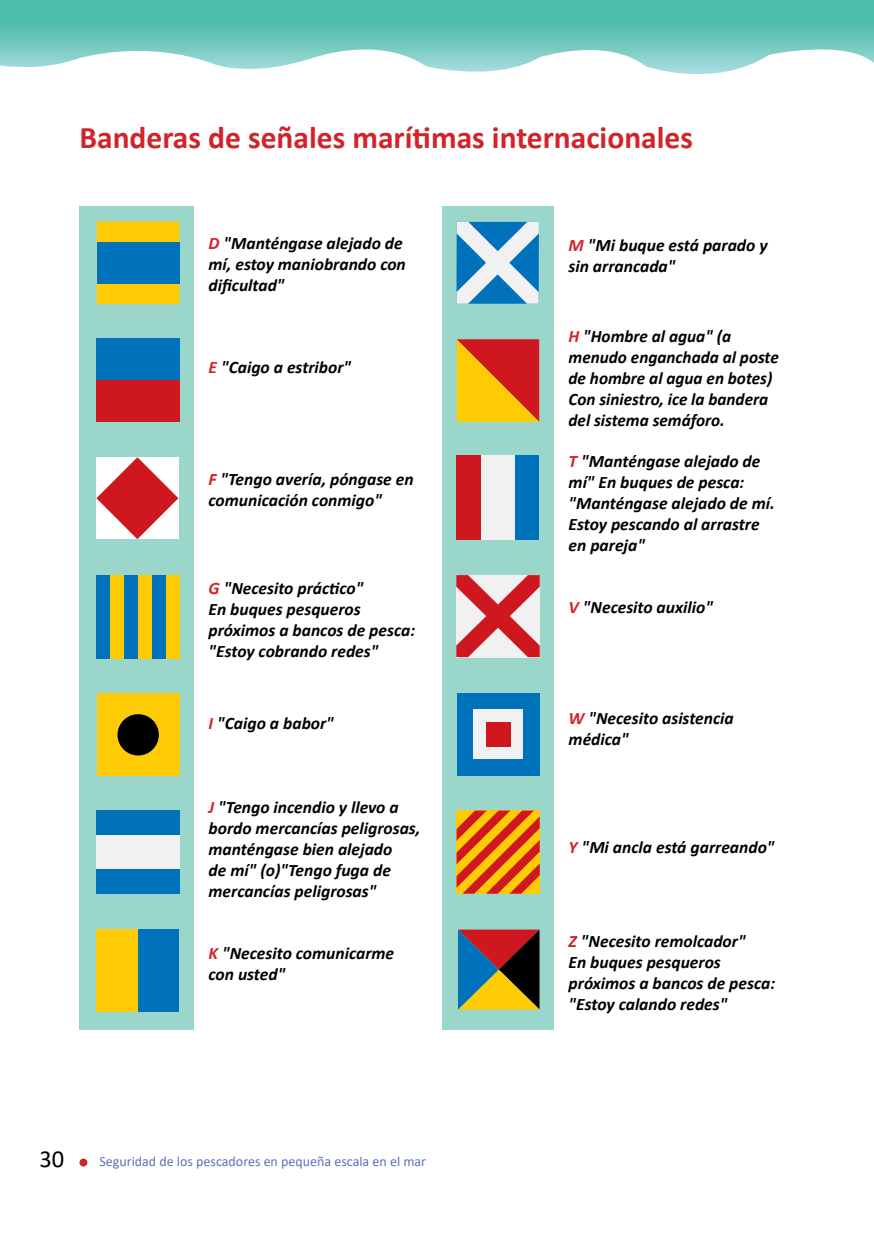
<style>
.page{position:relative;width:874px;height:1241px;background:#fff}
.page>*{position:absolute;margin:0;border:0;box-sizing:border-box;transform-origin:0 0}
.t1{font:700 31.5px "Calibri";color:#d2232a}
.t2{font:24.5px "Calibri";color:#000}
.t3{font:italic 700 17.5px/21px "Calibri";color:#000}
.t4{font:14px "Calibri";color:#5c72b7}
.s1{color:#d2232a}
</style>
<div class="page">
<svg style="left:0;top:0;width:873px;height:74px"></svg>
<div style="left:79px;top:1158px;width:8px;height:8px;background:#d2232a;border-radius:50%"></div>
<div style="left:79px;top:206px;width:114px;height:822px;background:#9ad6ca"></div>
<div style="left:97px;top:221px;width:82px;height:83px;background:#ffcb05"></div>
<div style="left:97px;top:242px;width:82px;height:41px;background:#0072bc"></div>
<div style="left:96px;top:380px;width:83px;height:41px;background:#ce171e"></div>
<div style="left:96px;top:338px;width:83px;height:42px;background:#0072bc"></div>
<svg style="left:96px;top:457px;width:82px;height:82px;background:#e68a8e"></svg>
<div style="left:96px;top:575px;width:84px;height:83px;background:#ffcb05"></div>
<div style="left:96px;top:575px;width:14px;height:83px;background:#0072bc"></div>
<div style="left:152px;top:575px;width:14px;height:83px;background:#0072bc"></div>
<div style="left:124px;top:575px;width:14px;height:83px;background:#0072bc"></div>
<div style="left:97px;top:693px;width:82px;height:83px;background:#ffcb05"></div>
<div style="left:117px;top:714px;width:42px;height:41px;background:#000;border-radius:50%"></div>
<div style="left:96px;top:810px;width:83px;height:83px;background:#0072bc"></div>
<div style="left:96px;top:835px;width:83px;height:33px;background:#f1f1f2"></div>
<div style="left:137px;top:928px;width:41px;height:82px;background:#0072bc"></div>
<div style="left:96px;top:928px;width:41px;height:82px;background:#ffcb05"></div>
<div style="left:441px;top:206px;width:112px;height:822px;background:#9ad6ca"></div>
<svg style="left:456px;top:222px;width:82px;height:82px;background:#75b0d6"></svg>
<svg style="left:456px;top:339px;width:83px;height:83px;background:#e57314"></svg>
<div style="left:456px;top:455px;width:25px;height:85px;background:#ce171e"></div>
<div style="left:514px;top:455px;width:25px;height:85px;background:#0072bc"></div>
<div style="left:481px;top:455px;width:33px;height:85px;background:#f1f1f2"></div>
<svg style="left:456px;top:575px;width:83px;height:82px;background:#df878b"></svg>
<div style="left:456px;top:692px;width:83px;height:83px;background:#0072bc"></div>
<div style="left:473px;top:709px;width:49px;height:49px;background:#f1f1f2"></div>
<div style="left:485px;top:721px;width:25px;height:25px;background:#ce171e"></div>
<svg style="left:456px;top:810px;width:83px;height:83px;background:#e77310"></svg>
<svg style="left:458px;top:929px;width:81px;height:80px;background:#73563a"></svg>
<h1 class="t1" style="left:79px;top:115px;width:614px">Banderas de señales marítimas internacionales</h1>
<p class="t3" style="left:208px;top:232px;width:199px"><span class="s1">D</span> "Manténgase alejado de mí, estoy maniobrando con dificultad"</p>
<p class="t3" style="left:208px;top:356px;width:144px"><span class="s1">E</span> "Caigo a estribor"</p>
<p class="t3" style="left:208px;top:468px;width:206px"><span class="s1">F</span> "Tengo avería, póngase en comunicación conmigo"</p>
<p class="t3" style="left:208px;top:577px;width:208px"><span class="s1">G</span> "Necesito práctico"<br>En buques pesqueros próximos a bancos de pesca: "Estoy cobrando redes"</p>
<p class="t3" style="left:208px;top:712px;width:127px"><span class="s1">I</span> "Caigo a babor"</p>
<p class="t3" style="left:208px;top:796px;width:213px"><span class="s1">J</span> "Tengo incendio y llevo a bordo mercancías peligrosas, manténgase bien alejado<br>de mí" (o)"Tengo fuga de mercancías peligrosas"</p>
<p class="t3" style="left:208px;top:942px;width:187px"><span class="s1">K</span> "Necesito comunicarme con usted"</p>
<h2 class="t2" style="left:39px;top:1141px;width:26px">30</h2>
<p class="t4" style="left:99px;top:1151px;width:328px">Seguridad de los pescadores en pequeña escala en el mar</p>
<p class="t3" style="left:568px;top:234px;width:200px"><span class="s1">M</span> "Mi buque está parado y sin arrancada"</p>
<p class="t3" style="left:568px;top:325px;width:212px"><span class="s1">H</span> "Hombre al agua" (a menudo enganchada al poste de hombre al agua en botes)<br>Con siniestro, ice la bandera del sistema semáforo.</p>
<p class="t3" style="left:568px;top:449px;width:208px"><span class="s1">T</span> "Manténgase alejado de mí" En buques de pesca: "Manténgase alejado de mí.<br>Estoy pescando al arrastre en pareja"</p>
<p class="t3" style="left:568px;top:595px;width:146px"><span class="s1">V</span> "Necesito auxilio"</p>
<p class="t3" style="left:568px;top:707px;width:167px"><span class="s1">W</span> "Necesito asistencia médica"</p>
<p class="t3" style="left:568px;top:835px;width:207px"><span class="s1">Y</span> "Mi ancla está garreando"</p>
<p class="t3" style="left:568px;top:929px;width:208px"><span class="s1">Z</span> "Necesito remolcador"<br>En buques pesqueros próximos a bancos de pesca: "Estoy calando redes"</p>
</div>
